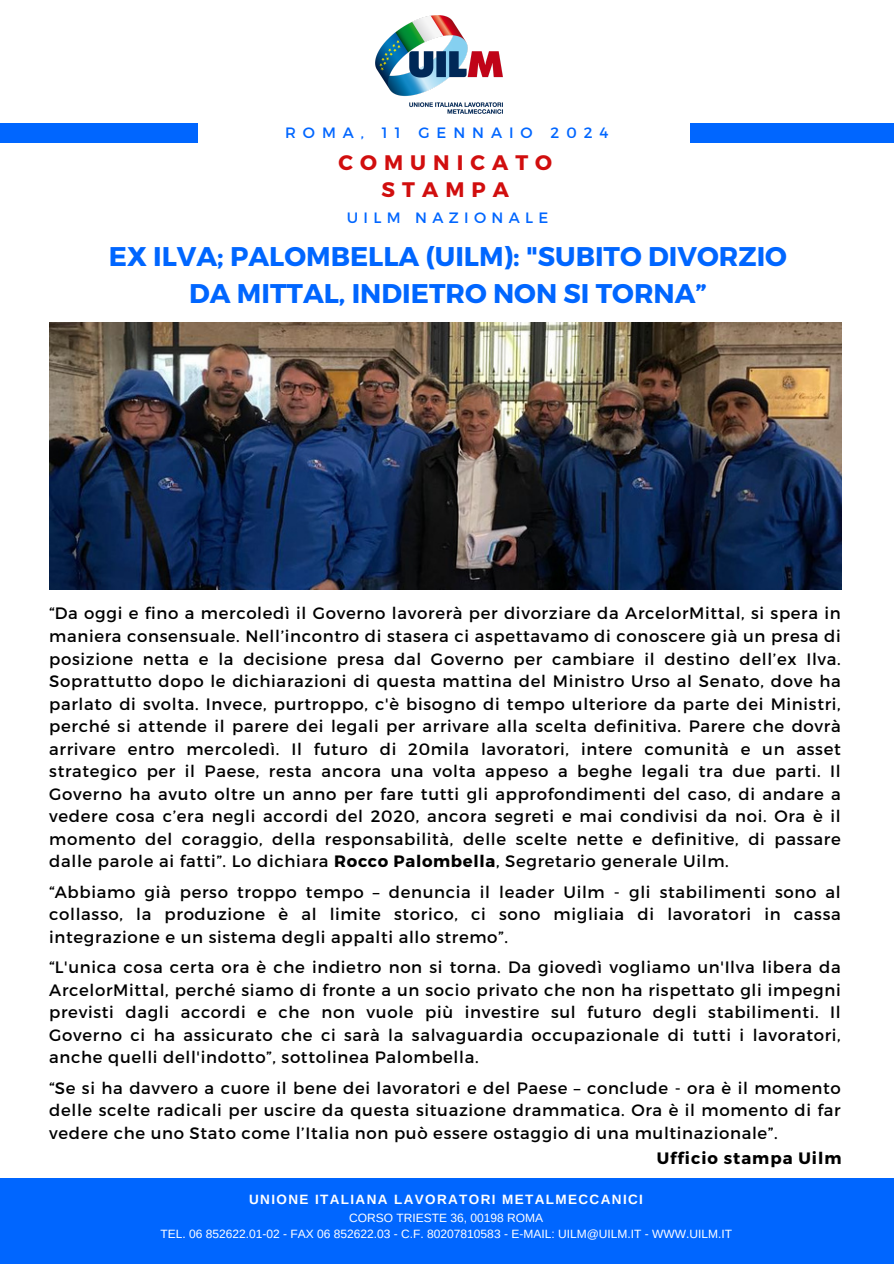
<style>
.page{position:relative;width:894px;height:1264px;background:#fff}
.page>*{position:absolute;margin:0;border:0;box-sizing:border-box;transform-origin:0 0}
.t1{font:700 27px "Montserrat";color:#06f}
.t2{font:700 21px "Montserrat";letter-spacing:.335em;color:#d10e0e}
.t3{font:16.5px/22.5px "Montserrat";letter-spacing:.04em;color:#000;text-align:justify}
.t4{font:700 16.5px "Montserrat";letter-spacing:.06em;color:#000}
.t5{font:15px "Montserrat";letter-spacing:.465em;color:#06f}
.t6{font:15px "Montserrat";letter-spacing:.355em;color:#06f}
.t7{font:700 13.5px "Arimo";letter-spacing:.1em;color:#fff}
.t8{font:12px "Arimo";color:#fff}
.s1{font-weight:700}
</style>
<div class="page">
<img style="left:49px;top:322px;width:792px;height:268px">
<div style="left:0;top:124px;width:197px;height:19px;background:#06f"></div>
<div style="left:690px;top:124px;width:203px;height:19px;background:#06f"></div>
<img style="left:376px;top:16px;width:126px;height:97px">
<div style="left:0;top:1178px;width:893px;height:85px;background:#06f"></div>
<p class="t5" style="left:285px;top:123px;width:325px">ROMA, 11 GENNAIO 2024</p>
<p class="t2" style="left:338px;top:149px;width:215px">COMUNICATO</p>
<p class="t2" style="left:381px;top:176px;width:129px">STAMPA</p>
<p class="t6" style="left:347px;top:208px;width:203px">UILM NAZIONALE</p>
<p class="t1" style="left:109px;top:239px;width:679px">EX ILVA; PALOMBELLA (UILM): "SUBITO DIVORZIO</p>
<p class="t1" style="left:189px;top:276px;width:519px">DA MITTAL, INDIETRO NON SI TORNA”</p>
<p class="t3" style="left:49px;top:601px;width:792px">“Da oggi e fino a mercoledì il Governo lavorerà per divorziare da ArcelorMittal, si spera in maniera consensuale. Nell’incontro di stasera ci aspettavamo di conoscere già un presa di posizione netta e la decisione presa dal Governo per cambiare il destino dell’ex Ilva.<br>Soprattutto dopo le dichiarazioni di questa mattina del Ministro Urso al Senato, dove ha parlato di svolta. Invece, purtroppo, c'è bisogno di tempo ulteriore da parte dei Ministri, perché si attende il parere dei legali per arrivare alla scelta definitiva. Parere che dovrà arrivare entro mercoledì. Il futuro di 20mila lavoratori, intere comunità e un asset strategico per il Paese, resta ancora una volta appeso a beghe legali tra due parti. Il Governo ha avuto oltre un anno per fare tutti gli approfondimenti del caso, di andare a vedere cosa c’era negli accordi del 2020, ancora segreti e mai condivisi da noi. Ora è il momento del coraggio, della responsabilità, delle scelte nette e definitive, di passare dalle parole ai fatti”. Lo dichiara <span class="s1">Rocco Palombella</span>, Segretario generale Uilm.</p>
<p class="t3" style="left:49px;top:879px;width:792px">“Abbiamo già perso troppo tempo – denuncia il leader Uilm - gli stabilimenti sono al collasso, la produzione è al limite storico, ci sono migliaia di lavoratori in cassa integrazione e un sistema degli appalti allo stremo”.</p>
<p class="t3" style="left:49px;top:955px;width:792px">“L'unica cosa certa ora è che indietro non si torna. Da giovedì vogliamo un'Ilva libera da ArcelorMittal, perché siamo di fronte a un socio privato che non ha rispettato gli impegni previsti dagli accordi e che non vuole più investire sul futuro degli stabilimenti. Il Governo ci ha assicurato che ci sarà la salvaguardia occupazionale di tutti i lavoratori, anche quelli dell'indotto”, sottolinea Palombella.</p>
<p class="t3" style="left:49px;top:1075px;width:792px">“Se si ha davvero a cuore il bene dei lavoratori e del Paese – conclude - ora è il momento delle scelte radicali per uscire da questa situazione drammatica. Ora è il momento di far vedere che uno Stato come l’Italia non può essere ostaggio di una multinazionale”.</p>
<p class="t4" style="left:656px;top:1147px;width:186px">Ufficio stampa Uilm</p>
<p class="t7" style="left:249px;top:1192px;width:395px">UNIONE ITALIANA LAVORATORI METALMECCANICI</p>
<p class="t8" style="left:349px;top:1211px;width:195px">CORSO TRIESTE 36, 00198 ROMA</p>
<p class="t8" style="left:160px;top:1226px;width:573px">TEL. 06 852622.01-02 - FAX 06 852622.03 - C.F. 80207810583 - E-MAIL: UILM@UILM.IT - WWW.UILM.IT</p>
</div>
